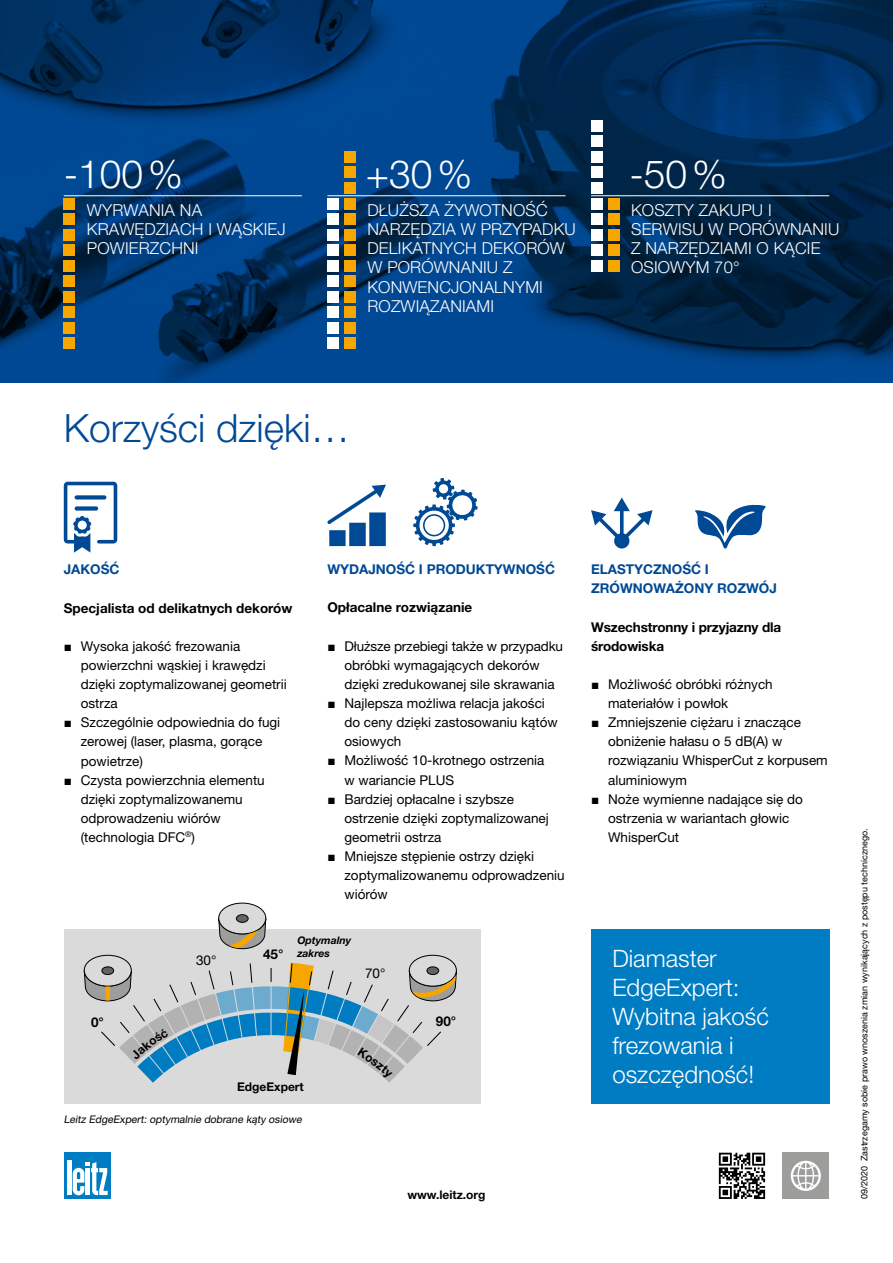
<style>
.page{position:relative;width:893px;height:1263px;background:#fff}
.page>*{position:absolute;margin:0;border:0;box-sizing:border-box;transform-origin:0 0}
.t1{font:300 39px "Helvetica Neue LT Pro";color:#004994}
.t2{font:300 39px "Helvetica Neue LT Pro";color:#fff}
.t3{font:300 24px/28.8px "Helvetica Neue LT Pro";color:#fff}
.t4{font:300 16.5px/19px "Helvetica Neue LT Pro";letter-spacing:.01em;color:#fff}
.t5{font:13.5px/19.2px "Helvetica Neue LT Pro";color:#000}
.t6{font:700 13.5px/19.2px "Helvetica Neue LT Pro";color:#000}
.t7{font:700 13.5px/19.2px "Helvetica Neue LT Pro";color:#004994}
.t8{font:700 12px "Helvetica Neue LT Pro";color:#000}
.t9{font:italic 10.5px "Helvetica Neue LT Pro";color:#000}
.t10{font:italic 700 10.5px/13.5px "Helvetica Neue LT Pro";color:#000}
.t11{font:9px "Helvetica Neue LT Pro";color:#000}
.s1{font-family:"Arial";font-weight:700}
</style>
<div class="page">
<svg style="left:0;top:0;width:893px;height:383px;background:#00366c"></svg>
<div style="left:369px;top:512px;width:17px;height:34px;background:#004994"></div>
<div style="left:349px;top:523px;width:17px;height:23px;background:#004994"></div>
<div style="left:329px;top:530px;width:17px;height:16px;background:#004994"></div>
<svg style="left:327px;top:485px;width:59px;height:39px"></svg>
<svg style="left:64px;top:482px;width:53px;height:71px"></svg>
<div style="left:75px;top:506px;width:23px;height:5px;background:#004994;border-radius:2px"></div>
<svg style="left:75px;top:495px;width:31px;height:4px"></svg>
<svg style="left:591px;top:497px;width:61px;height:51px"></svg>
<div style="left:64px;top:1152px;width:47px;height:47px;background:#007cc2"></div>
<div style="left:67px;top:1160px;width:5px;height:35px;background:#fff"></div>
<svg style="left:73px;top:1162px;width:35px;height:33px"></svg>
<svg style="left:413px;top:478px;width:65px;height:68px"></svg>
<svg style="left:695px;top:505px;width:71px;height:44px"></svg>
<div style="left:783px;top:1153px;width:46px;height:46px;background:#9d9d9c"></div>
<svg style="left:791px;top:1161px;width:30px;height:30px"></svg>
<svg style="left:719px;top:1153px;width:46px;height:46px"></svg>
<div style="left:64px;top:929px;width:416px;height:175px;background:#dadada"></div>
<div style="left:591px;top:929px;width:238px;height:175px;background:#007cc2"></div>
<hr style="left:64px;top:195px;width:238px;height:1px;background:#fff">
<div style="left:64px;top:244px;width:11px;height:12px;background:#f7a600"></div>
<div style="left:64px;top:229px;width:11px;height:11px;background:#f7a600"></div>
<div style="left:64px;top:213px;width:11px;height:12px;background:#f7a600"></div>
<div style="left:64px;top:198px;width:11px;height:11px;background:#f7a600"></div>
<div style="left:64px;top:291px;width:11px;height:11px;background:#f7a600"></div>
<div style="left:64px;top:275px;width:11px;height:12px;background:#f7a600"></div>
<div style="left:64px;top:260px;width:11px;height:11px;background:#f7a600"></div>
<div style="left:64px;top:337px;width:11px;height:12px;background:#f7a600"></div>
<div style="left:64px;top:322px;width:11px;height:11px;background:#f7a600"></div>
<div style="left:64px;top:306px;width:11px;height:12px;background:#f7a600"></div>
<hr style="left:591px;top:195px;width:238px;height:1px;background:#fff">
<hr style="left:327px;top:195px;width:239px;height:1px;background:#fff">
<div style="left:591px;top:244px;width:11px;height:12px;background:#fff"></div>
<div style="left:591px;top:229px;width:11px;height:11px;background:#fff"></div>
<div style="left:591px;top:213px;width:11px;height:12px;background:#fff"></div>
<div style="left:591px;top:198px;width:11px;height:11px;background:#fff"></div>
<div style="left:591px;top:260px;width:11px;height:11px;background:#fff"></div>
<div style="left:591px;top:167px;width:11px;height:11px;background:#fff"></div>
<div style="left:591px;top:151px;width:11px;height:12px;background:#fff"></div>
<div style="left:591px;top:136px;width:11px;height:11px;background:#fff"></div>
<div style="left:591px;top:120px;width:11px;height:12px;background:#fff"></div>
<div style="left:591px;top:182px;width:11px;height:12px;background:#fff"></div>
<div style="left:608px;top:244px;width:11px;height:12px;background:#f7a600"></div>
<div style="left:608px;top:229px;width:11px;height:11px;background:#f7a600"></div>
<div style="left:608px;top:213px;width:11px;height:12px;background:#f7a600"></div>
<div style="left:608px;top:198px;width:11px;height:11px;background:#f7a600"></div>
<div style="left:608px;top:260px;width:11px;height:11px;background:#f7a600"></div>
<div style="left:345px;top:182px;width:11px;height:12px;background:#f7a600"></div>
<div style="left:345px;top:167px;width:11px;height:11px;background:#f7a600"></div>
<div style="left:345px;top:151px;width:11px;height:12px;background:#f7a600"></div>
<div style="left:327px;top:244px;width:12px;height:12px;background:#fff"></div>
<div style="left:327px;top:229px;width:12px;height:11px;background:#fff"></div>
<div style="left:327px;top:213px;width:12px;height:12px;background:#fff"></div>
<div style="left:327px;top:198px;width:12px;height:11px;background:#fff"></div>
<div style="left:327px;top:291px;width:12px;height:11px;background:#fff"></div>
<div style="left:327px;top:275px;width:12px;height:12px;background:#fff"></div>
<div style="left:327px;top:260px;width:12px;height:11px;background:#fff"></div>
<div style="left:327px;top:337px;width:12px;height:12px;background:#fff"></div>
<div style="left:327px;top:322px;width:12px;height:11px;background:#fff"></div>
<div style="left:327px;top:306px;width:12px;height:12px;background:#fff"></div>
<div style="left:345px;top:244px;width:11px;height:12px;background:#f7a600"></div>
<div style="left:345px;top:229px;width:11px;height:11px;background:#f7a600"></div>
<div style="left:345px;top:213px;width:11px;height:12px;background:#f7a600"></div>
<div style="left:345px;top:198px;width:11px;height:11px;background:#f7a600"></div>
<div style="left:345px;top:291px;width:11px;height:11px;background:#f7a600"></div>
<div style="left:345px;top:275px;width:11px;height:12px;background:#f7a600"></div>
<div style="left:345px;top:260px;width:11px;height:11px;background:#f7a600"></div>
<div style="left:345px;top:337px;width:11px;height:12px;background:#f7a600"></div>
<div style="left:345px;top:322px;width:11px;height:11px;background:#f7a600"></div>
<div style="left:345px;top:306px;width:11px;height:12px;background:#f7a600"></div>
<svg style="left:83px;top:902px;width:374px;height:181px"></svg>
<h1 class="t2" style="left:64px;top:150px;width:121px">-100%</h1>
<p class="t4" style="left:87px;top:200px;width:200px">WYRWANIA NA<br>KRAWĘDZIACH I WĄSKIEJ<br>POWIERZCHNI</p>
<h1 class="t2" style="left:366px;top:150px;width:108px">+30%</h1>
<p class="t4" style="left:367px;top:200px;width:210px">DŁUŻSZA ŻYWOTNOŚĆ<br>NARZĘDZIA W PRZYPADKU<br>DELIKATNYCH DEKORÓW<br>W PORÓWNANIU Z<br>KONWENCJONALNYMI<br>ROZWIĄZANIAMI</p>
<h1 class="t1" style="left:64px;top:404px;width:288px">Korzyści dzięki…</h1>
<h1 class="t2" style="left:629px;top:150px;width:99px">-50%</h1>
<p class="t4" style="left:631px;top:200px;width:210px">KOSZTY ZAKUPU I<br>SERWISU W PORÓWNANIU<br>Z NARZĘDZIAMI O KĄCIE<br>OSIOWYM 70°</p>
<p class="t7" style="left:64px;top:559px;width:57px">JAKOŚĆ</p>
<p class="t6" style="left:64px;top:598px;width:230px">Specjalista od delikatnych dekorów</p>
<p class="t5" style="left:81px;top:636px;width:207px;text-indent:-17px"><span class="s1">■</span> Wysoka jakość frezowania powierzchni wąskiej i krawędzi dzięki zoptymalizowanej geometrii ostrza</p>
<p class="t5" style="left:81px;top:713px;width:201px;text-indent:-17px"><span class="s1">■</span> Szczególnie odpowiednia do fugi zerowej (laser, plasma, gorące powietrze)</p>
<p class="t5" style="left:81px;top:770px;width:185px;text-indent:-17px"><span class="s1">■</span> Czysta powierzchnia elementu dzięki zoptymalizowanemu odprowadzeniu wiórów (technologia DFC<sup>®</sup>)</p>
<p class="t7" style="left:327px;top:559px;width:229px">WYDAJNOŚĆ I PRODUKTYWNOŚĆ</p>
<p class="t6" style="left:327px;top:598px;width:146px">Opłacalne rozwiązanie</p>
<p class="t5" style="left:344px;top:636px;width:220px;text-indent:-17px"><span class="s1">■</span> Dłuższe przebiegi także w przypadku obróbki wymagających dekorów dzięki zredukowanej sile skrawania</p>
<p class="t5" style="left:344px;top:693px;width:215px;text-indent:-17px"><span class="s1">■</span> Najlepsza możliwa relacja jakości do ceny dzięki zastosowaniu kątów osiowych</p>
<p class="t5" style="left:344px;top:751px;width:201px;text-indent:-17px"><span class="s1">■</span> Możliwość 10-krotnego ostrzenia w wariancie PLUS</p>
<p class="t5" style="left:344px;top:789px;width:206px;text-indent:-17px"><span class="s1">■</span> Bardziej opłacalne i szybsze ostrzenie dzięki zoptymalizowanej geometrii ostrza</p>
<p class="t5" style="left:344px;top:846px;width:222px;text-indent:-17px"><span class="s1">■</span> Mniejsze stępienie ostrzy dzięki zoptymalizowanemu odprowadzeniu wiórów</p>
<p class="t5" style="left:196px;top:950px;width:22px">30°</p>
<p class="t6" style="left:263px;top:944px;width:22px">45°</p>
<p class="t10" style="left:297px;top:933px;width:56px">Optymalny zakres</p>
<p class="t5" style="left:365px;top:963px;width:22px">70°</p>
<p class="t6" style="left:91px;top:1012px;width:14px">0°</p>
<p class="t6" style="left:436px;top:1011px;width:22px">90°</p>
<p class="t8" style="left:237px;top:1079px;width:68px">EdgeExpert</p>
<p class="t9" style="left:64px;top:1113px;width:241px">Leitz EdgeExpert: optymalnie dobrane kąty osiowe</p>
<p class="t8" style="left:407px;top:1187px;width:80px">www.leitz.org</p>
<p class="t7" style="left:591px;top:559px;width:187px">ELASTYCZNOŚĆ I<br>ZRÓWNOWAŻONY ROZWÓJ</p>
<p class="t6" style="left:591px;top:617px;width:192px">Wszechstronny i przyjazny dla środowiska</p>
<p class="t5" style="left:608px;top:674px;width:166px;text-indent:-17px"><span class="s1">■</span> Możliwość obróbki różnych materiałów i powłok</p>
<p class="t5" style="left:608px;top:713px;width:221px;text-indent:-17px"><span class="s1">■</span> Zmniejszenie ciężaru i znaczące obniżenie hałasu o 5 dB(A) w rozwiązaniu WhisperCut z korpusem aluminiowym</p>
<p class="t5" style="left:608px;top:789px;width:196px;text-indent:-17px"><span class="s1">■</span> Noże wymienne nadające się do ostrzenia w wariantach głowic<br>WhisperCut</p>
<h2 class="t3" style="left:612px;top:944px;width:158px">Diamaster<br>EdgeExpert:<br>Wybitna jakość frezowania i oszczędność!</h2>
<p class="t11" style="left:859px;top:1199px;width:372px;rotate:-90deg">09/2020 Zastrzegamy sobie prawo wnoszenia zmian wynikających z postępu technicznego.</p>
</div>
